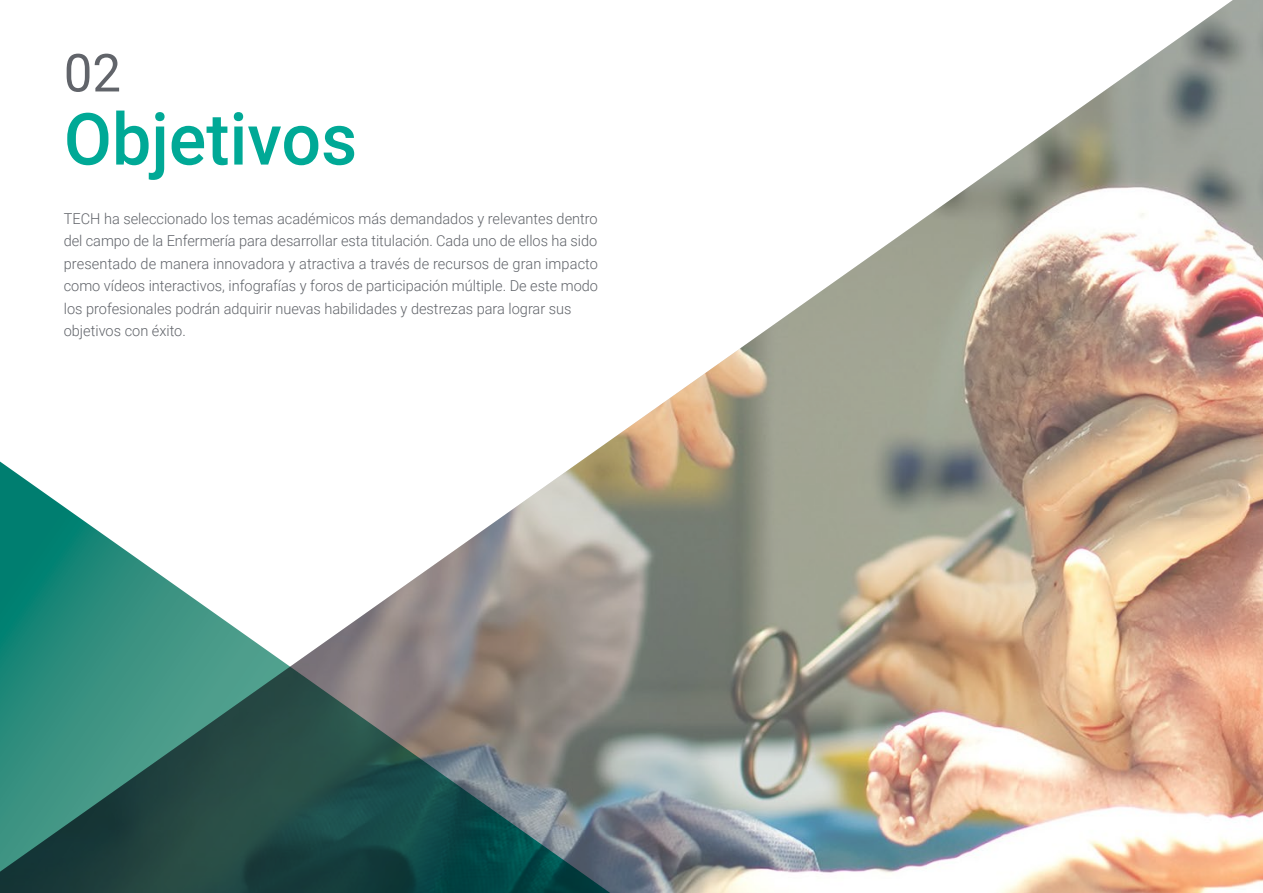
<style>
.page{position:relative;width:1263px;height:893px;background:#fff}
.page>*{position:absolute;margin:0;border:0;box-sizing:border-box;transform-origin:0 0}
.t1{font:500 72px "Roboto";color:#00a996}
.t2{font:52.5px "Roboto";color:#61646a}
.t3{font:300 15px/22.5px "Roboto";color:#61646a}
</style>
<div class="page">
<img style="left:602px;top:0;width:661px;height:893px">
<svg style="left:0;top:446px;width:640px;height:447px"></svg>
<h2 class="t2" style="left:64px;top:36px;width:59px">02</h2>
<h1 class="t1" style="left:64px;top:89px;width:295px">Objetivos</h1>
<p class="t3" style="left:64px;top:207px;width:536px">TECH ha seleccionado los temas académicos más demandados y relevantes dentro del campo de la Enfermería para desarrollar esta titulación. Cada uno de ellos ha sido presentado de manera innovadora y atractiva a través de recursos de gran impacto como vídeos interactivos, infografías y foros de participación múltiple. De este modo los profesionales podrán adquirir nuevas habilidades y destrezas para lograr sus objetivos con éxito.</p>
</div>
